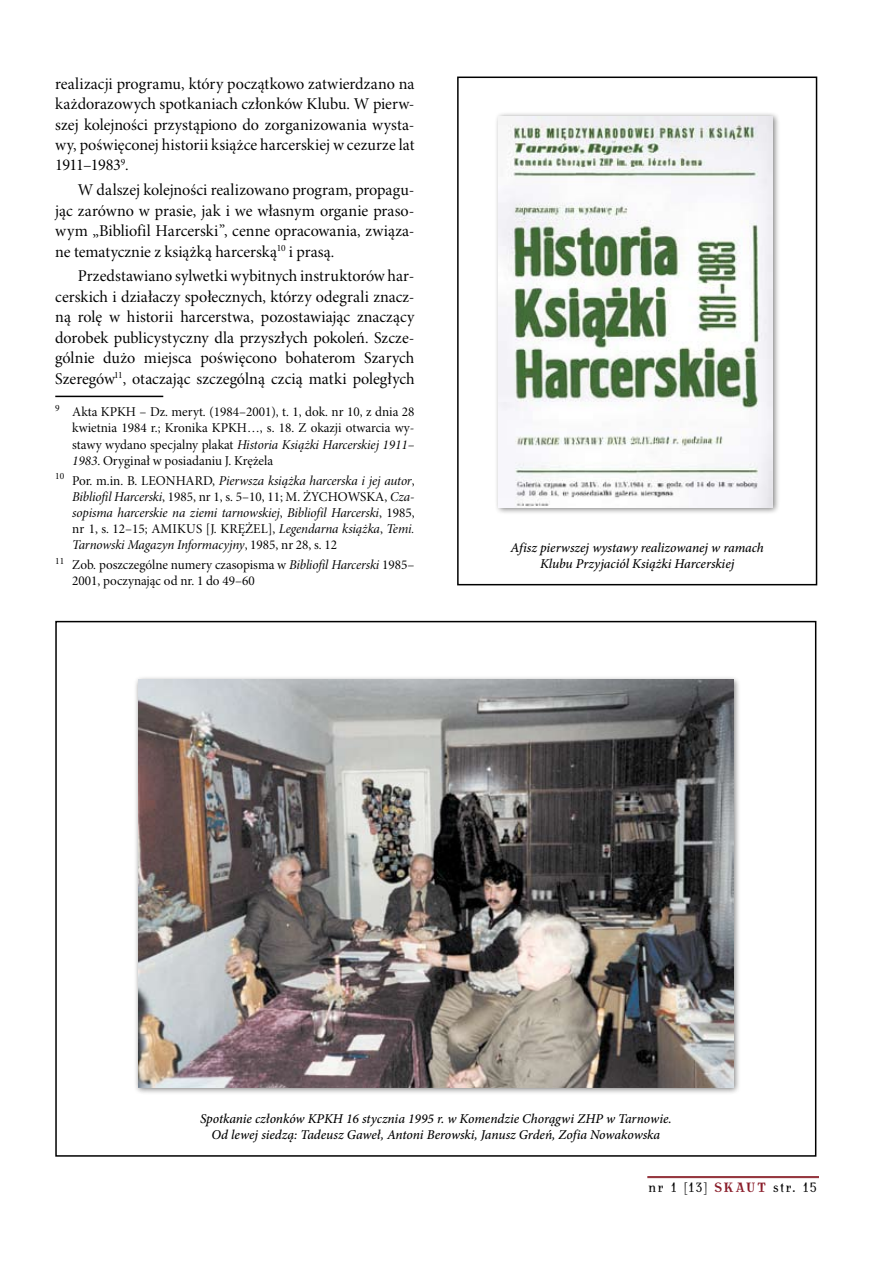
<style>
.page{position:relative;width:893px;height:1263px;background:#fff}
.page>*{position:absolute;margin:0;border:0;box-sizing:border-box;transform-origin:0 0}
.t1{font:16.5px/20.5px "Minion Pro Subh";color:#000;text-align:justify}
.t2{font:13.5px/16.2px "Minion Pro Subh";color:#000}
.t3{font:italic 500 13.5px/16.2px "Minion Pro";letter-spacing:-.005em;color:#000;text-align:center}
.t4{font:13.5px/16.2px "Minion Pro It Subh";letter-spacing:-.01em;color:#000;text-align:right}
.t5{font:13.5px "Antykwa Torunska Cond";letter-spacing:.125em;color:#000}
.s1{font-family:"Minion Pro Subh"}
.s2{font-family:"Minion Pro It Subh"}
.s3{font-weight:700;color:#891b28}
</style>
<div class="page">
<hr style="left:647px;top:1176px;width:172px;height:1px;background:#891e28">
<hr style="left:647px;top:1177px;width:172px;height:1px;background:#891e28">
<hr style="left:55px;top:396px;width:108px;height:1px;background:#000">
<div style="left:457px;top:77px;width:360px;height:508px;border:2px solid #000"></div>
<div style="left:494px;top:112px;width:292px;height:409px;background:#000;opacity:.5"></div>
<img style="left:499px;top:117px;width:274px;height:390px">
<div style="left:133px;top:675px;width:614px;height:426px;background:#000;opacity:.5"></div>
<img style="left:138px;top:680px;width:595px;height:407px">
<p class="t1" style="left:55px;top:74px;width:361px">realizacji programu, który początkowo zatwierdzano na każdorazowych spotkaniach członków Klubu. W pierw&shy;szej kolejności przystąpiono do zorganizowania wysta&shy;wy, poświęconej historii książce harcerskiej w cezurze lat 1911–1983<sup>9</sup>.</p>
<p class="t1" style="left:55px;top:180px;width:361px;text-indent:22px">W dalszej kolejności realizowano program, propagu&shy;jąc zarówno w prasie, jak i we własnym organie praso&shy;wym „Bibliofil Harcerski”, cenne opracowania, związa&shy;ne tematycznie z książką harcerską<sup>10</sup> i prasą.</p>
<p class="t1" style="left:55px;top:266px;width:361px;text-indent:22px">Przedstawiano sylwetki wybitnych instruktorów har&shy;cerskich i działaczy społecznych, którzy odegrali znacz&shy;ną rolę w historii harcerstwa, pozostawiając znaczący dorobek publicystyczny dla przyszłych pokoleń. Szcze&shy;gólnie dużo miejsca poświęcono bohaterom Szarych Szeregów<sup>11</sup>, otaczając szczególną czcią matki poległych</p>
<p class="t2" style="left:55px;top:404px;width:361px;text-align:right"><sup>9</sup> Akta KPKH – Dz. meryt. (1984–2001), t. 1, dok. nr 10, z dnia 28 kwietnia 1984 r.; Kronika KPKH …, s. 18. Z okazji otwarcia wy-</p>
<p class="t4" style="left:72px;top:437px;width:344px"><span class="s1">stawy wydano specjalny plakat</span> Historia Książki Harcerskiej 1911–</p>
<p class="t2" style="left:55px;top:451px;width:219px;line-height:19.8px;text-indent:17px"><span class="s2">1983</span>. Oryginał w posiadaniu J. Krężela<br><sup>10</sup> Por. m.in. B. Leon</p>
<p class="t4" style="left:176px;top:473px;width:240px"><span class="s1">hard,</span> Pierwsza książka harcerska i jej autor<span class="s1">,</span></p>
<p class="t2" style="left:72px;top:489px;width:276px"><span class="s2">Bibliofil Harcerski</span>, 1985, nr 1, s. 5–10, 11; M. Żychows</p>
<p class="t4" style="left:72px;top:489px;width:344px"><span class="s1">ka,</span> Cza-<br>sopisma harcerskie na ziemi tarnowskiej<span class="s1">,</span> Bibliofil Harcerski<span class="s1">, 1985,</span></p>
<p class="t2" style="left:72px;top:521px;width:344px">nr 1, s. 12–15; Amikus [J. Krężel], <span class="s2">Legendarna książka</span>, <span class="s2">Temi.</span></p>
<p class="t4" style="left:72px;top:537px;width:266px">Tarnowski Magazyn Informacyjny<span class="s1">, 1985, nr 28, s. 12</span></p>
<p class="t2" style="left:72px;top:557px;width:344px;text-indent:-17px"><sup>11</sup> Zob. poszczególne numery czasopisma w <span class="s2">Bibliofil Harcerski</span> 1985–<br>2001, poczynając od nr. 1 do 49–60</p>
<p class="t3" style="left:511px;top:539px;width:255px">Afisz pierwszej wystawy realizowanej w ramach<br>Klubu Przyjaciól Książki Harcerskiej</p>
<p class="t3" style="left:200px;top:1110px;width:473px">Spotkanie członków KPKH 16 stycznia 1995 r. w Komendzie Chorągwi ZHP w Tarnowie.<br>Od lewej siedzą: Tadeusz Gaweł, Antoni Berowski, Janusz Grdeń, Zofia Nowakowska</p>
<p class="t5" style="left:648px;top:1177px;width:169px">nr 1 [13] <span class="s3">SKAUT</span> str. 15</p>
</div>
